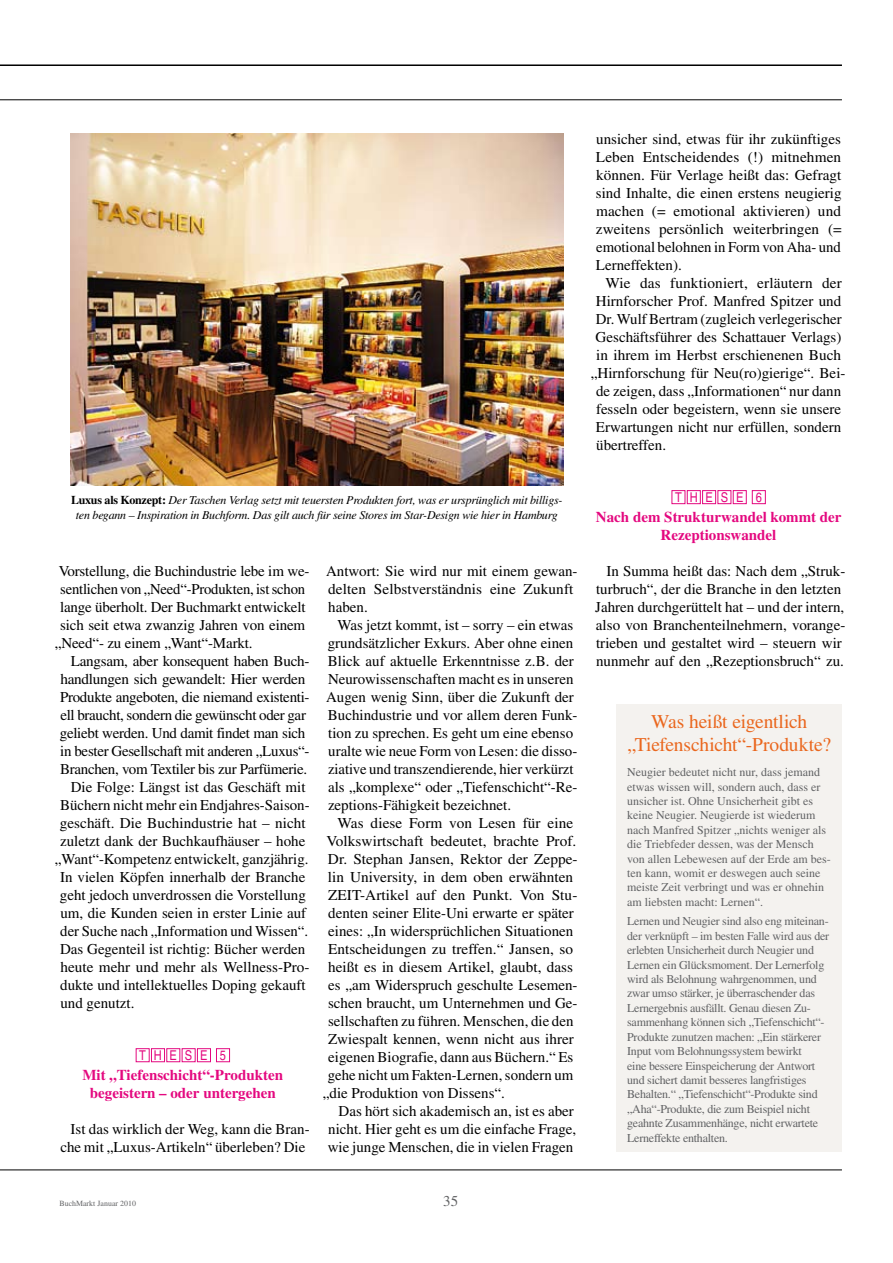
<style>
.page{position:relative;width:893px;height:1263px;background:#fff}
.page>*{position:absolute;margin:0;border:0;box-sizing:border-box;transform-origin:0 0}
.t1{font:19.5px/23.4px "Times";letter-spacing:-.015em;color:#ea671e;text-align:center}
.t2{font:15px/18px "Times";color:#000}
.t3{font:15px "Times";letter-spacing:-.02em;color:#000}
.t4{font:700 15px/18px "Times";color:#e4087f;text-align:center}
.t5{font:15px "Times";color:#616264}
.t6{font:condensed 13.5px "Helvetica";letter-spacing:.59em;color:#e4087f}
.t7{font:12px/14.4px "Times";letter-spacing:-.02em;color:#616264}
.t8{font:12px/14.4px "Times";color:#616264}
.t9{font:italic 12px/15px "Times";letter-spacing:-.02em;color:#000;text-align:center}
.t10{font:7.8px "Times";color:#616264}
.s1{font-weight:700;font-style:normal}
</style>
<div class="page">
<hr style="left:0;top:1170px;width:842px;height:1px;background:#000">
<hr style="left:0;top:100px;width:842px;height:1px;background:#000">
<hr style="left:0;top:64px;width:842px;height:2px;background:#000">
<div style="left:136px;top:1048px;width:14px;height:14px;border:1px solid #e4087f"></div>
<div style="left:151px;top:1048px;width:14px;height:14px;border:1px solid #e4087f"></div>
<div style="left:166px;top:1048px;width:14px;height:14px;border:1px solid #e4087f"></div>
<div style="left:182px;top:1048px;width:14px;height:14px;border:1px solid #e4087f"></div>
<div style="left:197px;top:1048px;width:14px;height:14px;border:1px solid #e4087f"></div>
<div style="left:216px;top:1048px;width:14px;height:14px;border:1px solid #e4087f"></div>
<div style="left:672px;top:490px;width:13px;height:14px;border:1px solid #e4087f"></div>
<div style="left:687px;top:490px;width:14px;height:14px;border:1px solid #e4087f"></div>
<div style="left:702px;top:490px;width:14px;height:14px;border:1px solid #e4087f"></div>
<div style="left:717px;top:490px;width:14px;height:14px;border:1px solid #e4087f"></div>
<div style="left:733px;top:490px;width:14px;height:14px;border:1px solid #e4087f"></div>
<div style="left:752px;top:490px;width:14px;height:14px;border:1px solid #e4087f"></div>
<img style="left:70px;top:134px;width:493px;height:351px">
<div style="left:617px;top:704px;width:225px;height:448px;background:#f4f2ef"></div>
<p class="t2" style="left:596px;top:130px;width:248px;text-align:justify">unsicher sind, etwas für ihr zukünftiges Leben Entscheidendes (!) mitnehmen können. Für Verlage heißt das: Gefragt sind Inhalte, die einen erstens neugierig machen (= emotional aktivieren) und zweitens persönlich weiterbringen (= emotional belohnen in Form von Aha- und Lerneffekten).</p>
<p class="t2" style="left:605px;top:274px;width:238px">Wie das funktioniert, erläutern der</p>
<p class="t2" style="left:596px;top:292px;width:247px">Hirnforscher Prof. Manfred Spitzer und</p>
<p class="t2" style="left:596px;top:310px;width:247px">Dr. Wulf Bertram (zugleich verlegerischer</p>
<p class="t2" style="left:596px;top:328px;width:247px">Geschäftsführer des Schattauer Verlags)</p>
<p class="t2" style="left:596px;top:346px;width:247px">in ihrem im Herbst erschienenen Buch</p>
<p class="t2" style="left:591px;top:364px;width:256px">„Hirnforschung für Neu(ro)gierige“. Bei-</p>
<p class="t2" style="left:596px;top:382px;width:247px">de zeigen, dass „Informationen“ nur dann</p>
<p class="t2" style="left:596px;top:400px;width:247px">fesseln oder begeistern, wenn sie unsere</p>
<p class="t2" style="left:596px;top:418px;width:247px">Erwartungen nicht nur erfüllen, sondern</p>
<p class="t2" style="left:596px;top:436px;width:72px">übertreffen.</p>
<p class="t9" style="left:71px;top:492px;width:493px"><span class="s1">Luxus als Konzept:</span> Der Taschen Verlag setzt mit teuersten Produkten fort, was er ursprünglich mit billigs&shy;ten begann – Inspiration in Buchform. Das gilt auch für seine Stores im Star-Design wie hier in Hamburg</p>
<p class="t2" style="left:59px;top:562px;width:252px">Vorstellung, die Buchindustrie lebe im we-</p>
<p class="t2" style="left:60px;top:580px;width:247px">sentlichen von „Need“-Produkten, ist schon</p>
<p class="t2" style="left:60px;top:598px;width:247px">lange überholt. Der Buchmarkt entwickelt</p>
<p class="t2" style="left:60px;top:616px;width:247px">sich seit etwa zwanzig Jahren von einem</p>
<p class="t2" style="left:55px;top:634px;width:199px">„Need“- zu einem „Want“-Markt.</p>
<p class="t3" style="left:71px;top:653px;width:240px">Langsam, aber konsequent haben Buch-</p>
<p class="t3" style="left:60px;top:671px;width:247px">handlungen sich gewandelt: Hier werden</p>
<p class="t3" style="left:60px;top:689px;width:251px">Produkte angeboten, die niemand existenti-</p>
<p class="t3" style="left:60px;top:707px;width:247px">ell braucht, sondern die gewünscht oder gar</p>
<p class="t3" style="left:60px;top:725px;width:247px">geliebt werden. Und damit findet man sich</p>
<p class="t3" style="left:60px;top:743px;width:251px">in bester Gesellschaft mit anderen „Luxus“-</p>
<p class="t3" style="left:60px;top:761px;width:249px">Branchen, vom Textiler bis zur Parfümerie.</p>
<p class="t2" style="left:71px;top:778px;width:236px">Die Folge: Längst ist das Geschäft mit</p>
<p class="t2" style="left:60px;top:796px;width:251px">Büchern nicht mehr ein Endjahres-Saison-</p>
<p class="t2" style="left:60px;top:814px;width:247px">geschäft. Die Buchindustrie hat – nicht</p>
<p class="t2" style="left:60px;top:832px;width:247px">zuletzt dank der Buchkaufhäuser – hohe</p>
<p class="t2" style="left:55px;top:850px;width:255px">„Want“-Kompetenz entwickelt, ganzjährig.</p>
<p class="t2" style="left:60px;top:868px;width:247px">In vielen Köpfen innerhalb der Branche</p>
<p class="t2" style="left:60px;top:886px;width:247px">geht jedoch unverdrossen die Vorstellung</p>
<p class="t2" style="left:60px;top:904px;width:247px">um, die Kunden seien in erster Linie auf</p>
<p class="t2" style="left:60px;top:922px;width:249px">der Suche nach „Information und Wissen“.</p>
<p class="t2" style="left:60px;top:940px;width:247px">Das Gegenteil ist richtig: Bücher werden</p>
<p class="t2" style="left:60px;top:958px;width:251px">heute mehr und mehr als Wellness-Pro-</p>
<p class="t2" style="left:60px;top:976px;width:247px">dukte und intellektuelles Doping gekauft</p>
<p class="t2" style="left:60px;top:994px;width:76px">und genutzt.</p>
<p class="t6" style="left:139px;top:1048px;width:88px">THESE 5</p>
<p class="t4" style="left:82px;top:1066px;width:202px">Mit „Tiefenschicht“-Produkten begeistern – oder untergehen</p>
<p class="t2" style="left:60px;top:1120px;width:251px;text-align:right">Ist das wirklich der Weg, kann die Bran&shy;che mit „Luxus-Artikeln“ überleben? Die</p>
<p class="t2" style="left:326px;top:562px;width:253px">Antwort: Sie wird nur mit einem gewan&shy;delten Selbstverständnis eine Zukunft haben.</p>
<p class="t2" style="left:326px;top:616px;width:253px;text-indent:11px">Was jetzt kommt, ist – sorry – ein etwas grundsätzlicher Exkurs. Aber ohne einen Blick auf aktuelle Erkenntnisse z.B. der Neurowissenschaften macht es in unseren Augen wenig Sinn, über die Zukunft der Buchindustrie und vor allem deren Funk&shy;tion zu sprechen. Es geht um eine ebenso uralte wie neue Form von Lesen: die disso&shy;ziative und transzendierende, hier verkürzt als „komplexe“ oder „Tiefenschicht“-Re&shy;zeptions-Fähigkeit bezeichnet.</p>
<p class="t2" style="left:338px;top:814px;width:237px">Was diese Form von Lesen für eine</p>
<p class="t2" style="left:327px;top:832px;width:251px">Volkswirtschaft bedeutet, brachte Prof.</p>
<p class="t2" style="left:328px;top:850px;width:251px">Dr. Stephan Jansen, Rektor der Zeppe-</p>
<p class="t2" style="left:328px;top:868px;width:247px">lin University, in dem oben erwähnten</p>
<p class="t2" style="left:328px;top:886px;width:251px">ZEIT-Artikel auf den Punkt. Von Stu-</p>
<p class="t2" style="left:328px;top:904px;width:247px">denten seiner Elite-Uni erwarte er später</p>
<p class="t2" style="left:328px;top:922px;width:247px">eines: „In widersprüchlichen Situationen</p>
<p class="t2" style="left:328px;top:940px;width:247px">Entscheidungen zu treffen.“ Jansen, so</p>
<p class="t2" style="left:328px;top:958px;width:246px">heißt es in diesem Artikel, glaubt, dass</p>
<p class="t2" style="left:328px;top:976px;width:251px">es „am Widerspruch geschulte Lesemen-</p>
<p class="t2" style="left:328px;top:994px;width:251px">schen braucht, um Unternehmen und Ge-</p>
<p class="t2" style="left:328px;top:1012px;width:247px">sellschaften zu führen. Menschen, die den</p>
<p class="t2" style="left:328px;top:1030px;width:247px">Zwiespalt kennen, wenn nicht aus ihrer</p>
<p class="t2" style="left:328px;top:1048px;width:247px">eigenen Biografie, dann aus Büchern.“ Es</p>
<p class="t2" style="left:328px;top:1066px;width:247px">gehe nicht um Fakten-Lernen, sondern um</p>
<p class="t2" style="left:323px;top:1084px;width:184px">„die Produktion von Dissens“.</p>
<p class="t2" style="left:339px;top:1102px;width:237px">Das hört sich akademisch an, ist es aber</p>
<p class="t2" style="left:328px;top:1120px;width:250px">nicht. Hier geht es um die einfache Frage,</p>
<p class="t2" style="left:328px;top:1138px;width:247px">wie junge Menschen, die in vielen Fragen</p>
<p class="t10" style="left:60px;top:1199px;width:78px">BuchMarkt Januar 2010</p>
<p class="t5" style="left:443px;top:1193px;width:16px">35</p>
<p class="t6" style="left:675px;top:490px;width:88px">THESE 6</p>
<p class="t4" style="left:596px;top:508px;width:247px">Nach dem Strukturwandel kommt der<br>Rezeptionswandel</p>
<p class="t2" style="left:595px;top:562px;width:252px;text-indent:11px">In Summa heißt das: Nach dem „Struk&shy;turbruch“, der die Branche in den letzten Jahren durchgerüttelt hat – und der intern, also von Branchenteilnehmern, vorange&shy;trieben und gestaltet wird – steuern wir nunmehr auf den „Rezeptionsbruch“ zu.</p>
<h1 class="t1" style="left:627px;top:709px;width:205px">Was heißt eigentlich „Tiefenschicht“-Produkte?</h1>
<p class="t8" style="left:627px;top:765px;width:205px">Neugier bedeutet nicht nur, dass jemand etwas wissen will, sondern auch, dass er unsicher ist. Ohne Unsicherheit gibt es keine Neugier. Neugierde ist wiederum nach Manfred Spitzer „nichts weniger als die Triebfeder dessen, was der Mensch von allen Lebewesen auf der Erde am bes&shy;ten kann, womit er deswegen auch seine meiste Zeit verbringt und was er ohnehin am liebsten macht: Lernen“.</p>
<p class="t7" style="left:627px;top:914px;width:203px">Lernen und Neugier sind also eng miteinan&shy;der verknüpft – im besten Falle wird aus der erlebten Unsicherheit durch Neugier und Lernen ein Glücksmoment. Der Lernerfolg wird als Belohnung wahrgenommen, und zwar umso stärker, je überraschender das Lernergebnis ausfällt. Genau diesen Zu&shy;sammenhang können sich „Tiefenschicht“- Produkte zunutzen machen: „Ein stärkerer Input vom Belohnungssystem bewirkt<br>eine bessere Einspeicherung der Antwort und sichert damit besseres langfristiges Behalten.“ „Tiefenschicht“-Produkte sind „Aha“-Produkte, die zum Beispiel nicht geahnte Zusammenhänge, nicht erwartete Lerneffekte enthalten.</p>
</div>
